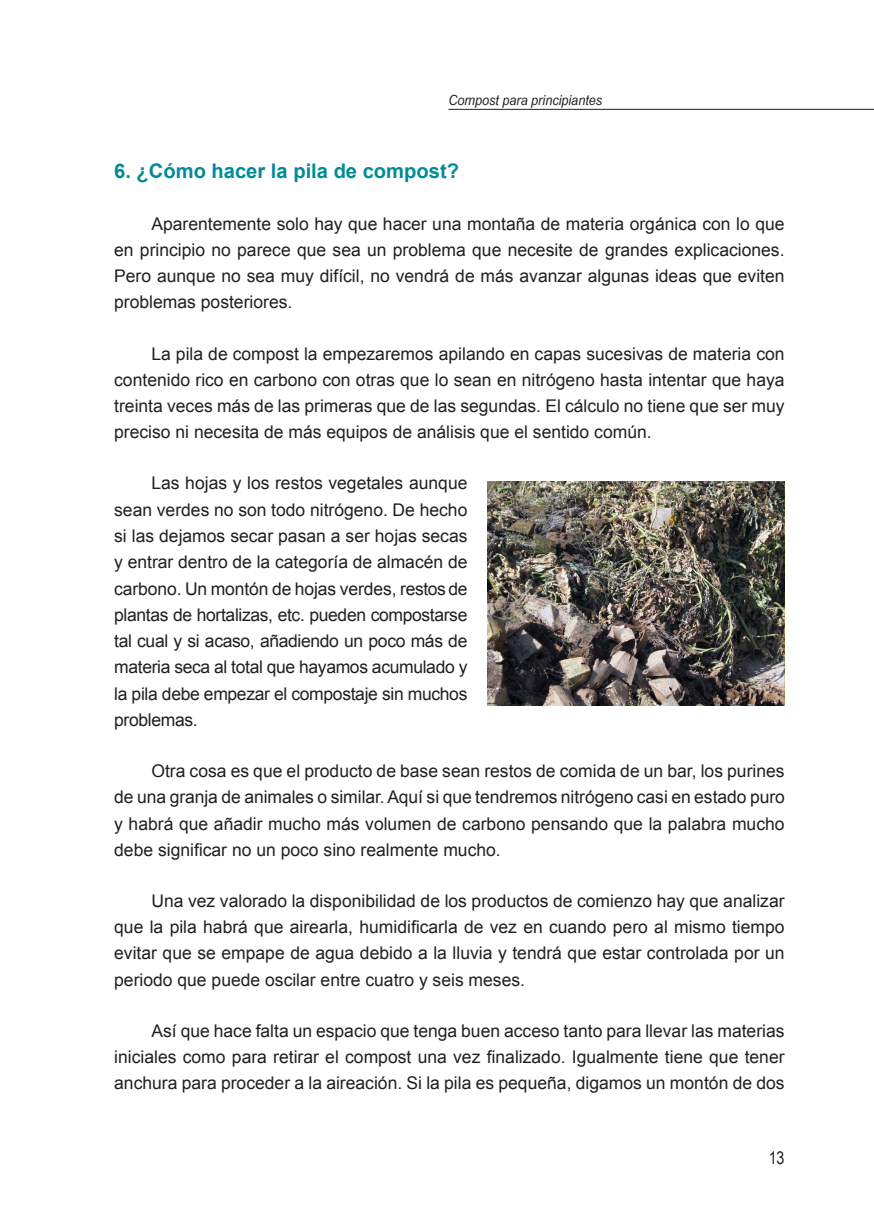
<style>
.page{position:relative;width:874px;height:1221px;background:#fff}
.page>*{position:absolute;margin:0;border:0;box-sizing:border-box;transform-origin:0 0}
.t1{font:700 20.12px "Arial";color:#008b99}
.t2{font:17.5px/26.2px "Arial";color:#231f20;text-align:justify}
.t3{font:17.5px "Arial Narrow";color:#231f20}
.t4{font:italic 14px "Arial Narrow";color:#231f20;scale:1.1 1}
</style>
<div class="page">
<hr style="left:448px;top:109px;width:425px;height:1px;background:#231f20">
<img style="left:487px;top:481px;width:297px;height:224px">
<p class="t4" style="left:448px;top:90px;width:141px">Compost para principiantes</p>
<p class="t1" style="left:114px;top:158px;width:346px">6. ¿Cómo hacer la pila de compost?</p>
<p class="t2" style="left:114px;top:210px;width:671px;text-indent:37px">Aparentemente solo hay que hacer una montaña de materia orgánica con lo que en principio no parece que sea un problema que necesite de grandes explicaciones.<br>Pero aunque no sea muy difícil, no vendrá de más avanzar algunas ideas que eviten problemas posteriores.</p>
<p class="t2" style="left:114px;top:340px;width:671px;text-indent:37px">La pila de compost la empezaremos apilando en capas sucesivas de materia con contenido rico en carbono con otras que lo sean en nitrógeno hasta intentar que haya treinta veces más de las primeras que de las segundas. El cálculo no tiene que ser muy preciso ni necesita de más equipos de análisis que el sentido común.</p>
<p class="t2" style="left:114px;top:470px;width:355px;text-indent:37px">Las hojas y los restos vegetales aunque sean verdes no son todo nitrógeno. De hecho si las dejamos secar pasan a ser hojas secas y entrar dentro de la categoría de almacén de carbono. Un montón de hojas verdes, restos de plantas de hortalizas, etc. pueden compostarse tal cual y si acaso, añadiendo un poco más de materia seca al total que hayamos acumulado y la pila debe empezar el compostaje sin muchos problemas.</p>
<p class="t2" style="left:114px;top:757px;width:671px;text-indent:37px">Otra cosa es que el producto de base sean restos de comida de un bar, los purines de una granja de animales o similar. Aquí si que tendremos nitrógeno casi en estado puro y habrá que añadir mucho más volumen de carbono pensando que la palabra mucho debe significar no un poco sino realmente mucho.</p>
<p class="t2" style="left:114px;top:887px;width:671px;text-indent:37px">Una vez valorado la disponibilidad de los productos de comienzo hay que analizar que la pila habrá que airearla, humidificarla de vez en cuando pero al mismo tiempo evitar que se empape de agua debido a la lluvia y tendrá que estar controlada por un periodo que puede oscilar entre cuatro y seis meses.</p>
<p class="t2" style="left:114px;top:1017px;width:671px;text-indent:37px">Así que hace falta un espacio que tenga buen acceso tanto para llevar las materias iniciales como para retirar el compost una vez finalizado. Igualmente tiene que tener anchura para proceder a la aireación. Si la pila es pequeña, digamos un montón de dos</p>
<p class="t3" style="left:768px;top:1145px;width:17px">13</p>
</div>
